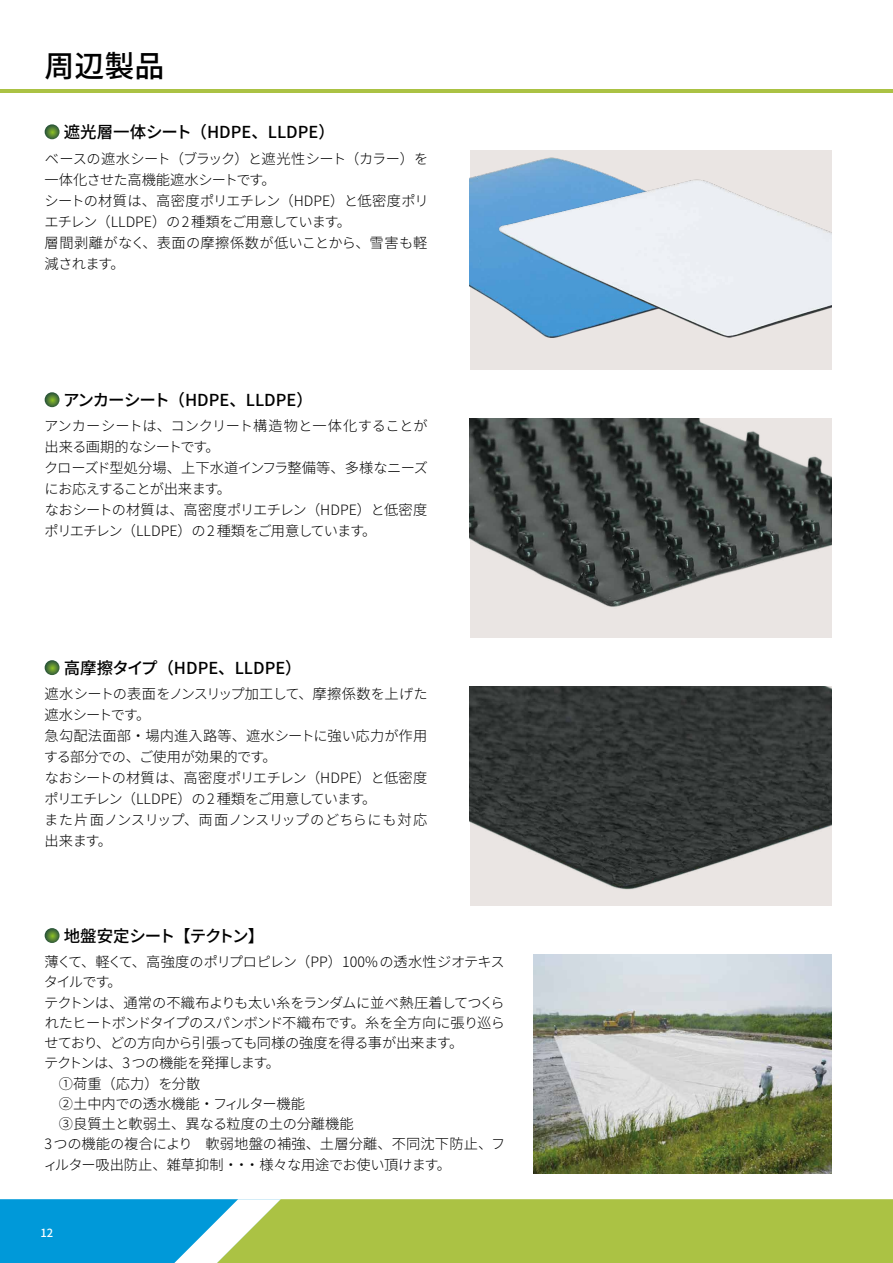
<style>
.page{position:relative;width:893px;height:1263px;background:#fff}
.page>*{position:absolute;margin:0;border:0;box-sizing:border-box;transform-origin:0 0}
.t1{font:500 30px "Source Han Sans JP";color:#000}
.t2{font:500 16.5px "Source Han Sans JP";color:#000}
.t3{font:500 16.5px "Source Han Sans JP";letter-spacing:-.07em;color:#000}
.t4{font:300 14.25px/21px "Source Han Sans JP";letter-spacing:-.02em;color:#000}
.t5{font:300 14.25px "Source Han Sans JP";letter-spacing:-.04em;color:#000}
.t6{font:300 14.25px "Source Han Sans JP";letter-spacing:-.05em;color:#000}
.t7{font:300 14.25px "Source Han Sans JP";letter-spacing:.01em;color:#000}
.t8{font:300 14.25px "Source Han Sans JP";letter-spacing:-.045em;color:#000}
.t9{font:300 14.25px "Source Han Sans JP";color:#000}
.t10{font:300 14.25px "Source Han Sans JP";letter-spacing:-.06em;color:#000}
.t11{font:500 11.25px "Source Han Sans JP";color:#fff}
</style>
<div class="page">
<svg style="left:0;top:1199px;width:893px;height:64px;background:#87bb6f"></svg>
<hr style="left:0;top:89px;width:893px;height:3px;background:#abc244">
<img style="left:471px;top:151px;width:360px;height:219px">
<img style="left:470px;top:419px;width:361px;height:219px">
<img style="left:470px;top:687px;width:361px;height:219px">
<img style="left:534px;top:955px;width:297px;height:219px">
<svg style="left:45px;top:124px;width:15px;height:15px"></svg>
<svg style="left:45px;top:392px;width:15px;height:15px"></svg>
<svg style="left:45px;top:660px;width:15px;height:15px"></svg>
<svg style="left:45px;top:928px;width:15px;height:15px"></svg>
<h1 class="t1" style="left:45px;top:50px;width:121px">周辺製品</h1>
<p class="t2" style="left:64px;top:122px;width:273px">遮光層一体シート（HDPE、LLDPE）</p>
<p class="t4" style="left:44px;top:148px;width:386px">ベースの遮水シート（ブラック）と遮光性シート（カラー）を一体化させた高機能遮水シートです。<br>シートの材質は、高密度ポリエチレン（HDPE）と低密度ポリエチレン（LLDPE）の2 種類をご用意しています。<br>層間剥離がなく、表面の摩擦係数が低いことから、雪害も軽減されます。</p>
<p class="t2" style="left:63px;top:390px;width:251px">アンカーシート（HDPE、LLDPE）</p>
<p class="t4" style="left:44px;top:416px;width:385px">アンカーシートは、コンクリート構造物と一体化することが出来る画期的なシートです。<br>クローズド型処分場、上下水道インフラ整備等、多様なニーズにお応えすることが出来ます。<br>なおシートの材質は、高密度ポリエチレン（HDPE）と低密度ポリエチレン（LLDPE）の 2 種類をご用意しています。</p>
<p class="t2" style="left:64px;top:658px;width:239px">高摩擦タイプ（HDPE、LLDPE）</p>
<p class="t4" style="left:44px;top:684px;width:385px">遮水シートの表面をノンスリップ加工して、摩擦係数を上げた遮水シートです。<br>急勾配法面部・場内進入路等、遮水シートに強い応力が作用する部分での、ご使用が効果的です。<br>なおシートの材質は、高密度ポリエチレン（HDPE）と低密度ポリエチレン（LLDPE）の 2 種類をご用意しています。<br>また片面ノンスリップ、両面ノンスリップのどちらにも対応出来ます。</p>
<p class="t3" style="left:64px;top:926px;width:202px">地盤安定シート【テクトン】</p>
<p class="t4" style="left:45px;top:952px;width:461px">薄くて、軽くて、高強度のポリプロピレン（PP）100%の透水性ジオテキス</p>
<p class="t4" style="left:44px;top:972px;width:79px">タイルです。</p>
<p class="t5" style="left:44px;top:994px;width:462px">テクトンは、通常の不織布よりも太い糸をランダムに並べ熱圧着してつくら</p>
<p class="t6" style="left:45px;top:1015px;width:462px">れたヒートボンドタイプのスパンボンド不織布です。糸を全方向に張り巡ら</p>
<p class="t8" style="left:45px;top:1035px;width:420px">せており、どの方向から引張っても同様の強度を得る事が出来ます。</p>
<p class="t10" style="left:44px;top:1055px;width:238px">テクトンは、3つの機能を発揮します。</p>
<p class="t4" style="left:59px;top:1073px;width:143px">①荷重（応力）を分散</p>
<p class="t4" style="left:59px;top:1093px;width:248px">②土中内での透水機能・フィルター機能</p>
<p class="t9" style="left:59px;top:1116px;width:311px">③良質土と軟弱土、異なる粒度の土の分離機能　</p>
<p class="t7" style="left:45px;top:1136px;width:462px">3つの機能の複合により　軟弱地盤の補強、土層分離、不同沈下防止、フ</p>
<p class="t4" style="left:44px;top:1154px;width:409px">ィルター吸出防止、雑草抑制・・・様々な用途でお使い頂けます。</p>
<p class="t11" style="left:40px;top:1226px;width:14px">12</p>
</div>
